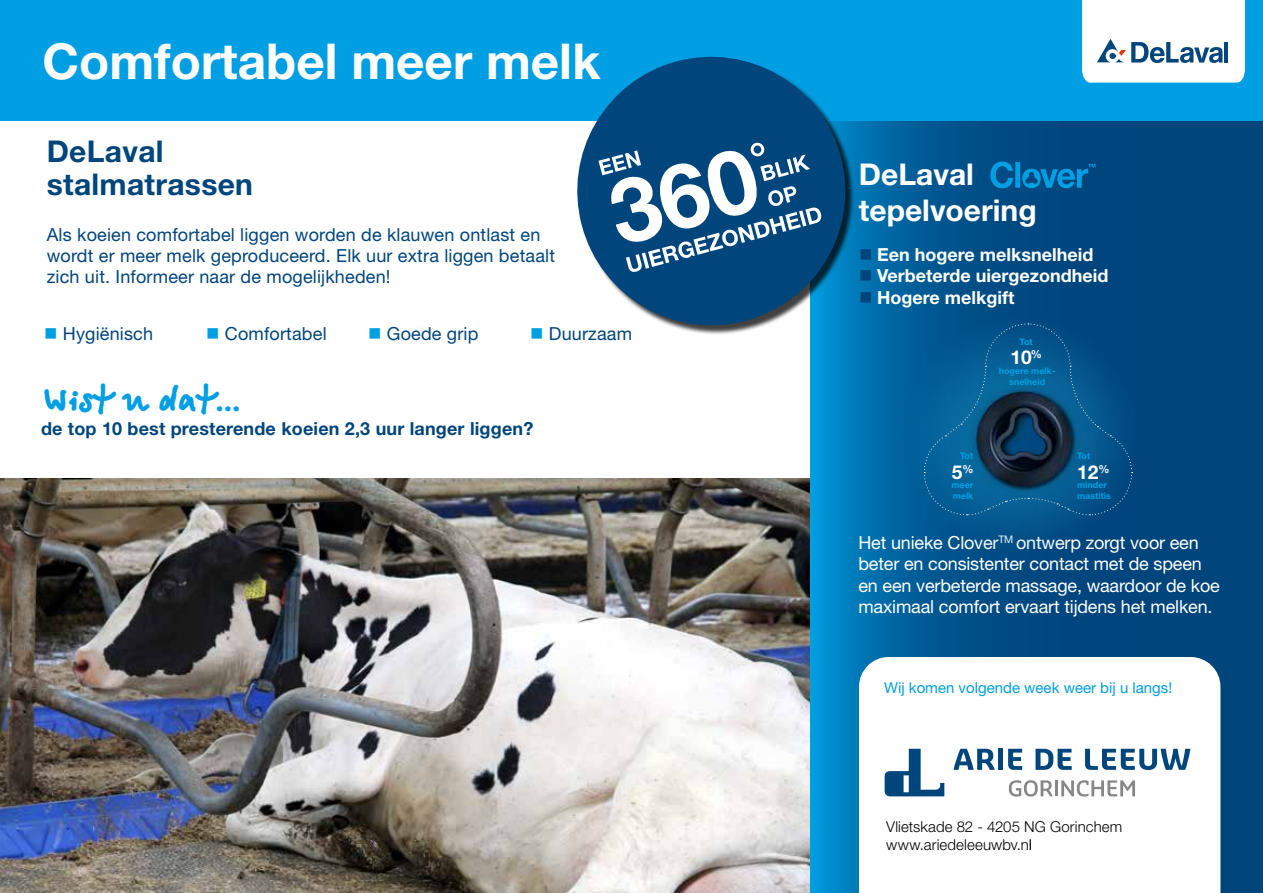
<style>
.page{position:relative;width:1263px;height:893px;background:#fff}
.page>*{position:absolute;margin:0;border:0;box-sizing:border-box;transform-origin:0 0}
.t1{font:700 49.5px "Helvetica Neue LT Std";color:#fff}
.t2{font:800 42px "Betina Script";letter-spacing:.01em;color:#009fe3}
.t3{font:700 30px/33px "Helvetica Neue LT Std";letter-spacing:.01em;color:#00457c}
.t4{font:700 30px/36px "Helvetica Neue LT Std";color:#fff}
.t5{font:700 19.2px "Helvetica Neue LT Std";color:#fff}
.t6{font:18px/21px "Helvetica Neue LT Std";letter-spacing:.01em;color:#00457c}
.t7{font:18px/21.6px "Helvetica Neue LT Std";letter-spacing:-.01em;color:#fff}
.t8{font:700 18px "Helvetica Neue LT Std";color:#fff}
.t9{font:700 18px "Helvetica Neue LT Std";letter-spacing:.01em;color:#00457c}
.t10{font:300 15px/18px "Helvetica Neue LT Std";letter-spacing:.01em;color:#000}
.t11{font:15px "Helvetica Neue LT Std";color:#009fe3}
.t12{font:700 9px/10.8px "Helvetica Neue LT Std";color:#009fe3}
.s1{color:#009fe3}
.s2{color:#00457c}
.s3{font-weight:400}
</style>
<div class="page">
<img style="left:0;top:478px;width:810px;height:415px">
<svg style="left:810px;top:121px;width:453px;height:772px;background:#005790"></svg>
<svg style="left:859px;top:657px;width:361px;height:236px"></svg>
<svg style="left:990px;top:162px;width:105px;height:26px;background:#006ba7"></svg>
<img style="left:858px;top:303px;width:353px;height:269px">
<svg style="left:923px;top:323px;width:209px;height:193px;background:#085181"></svg>
<div style="left:0;top:0;width:1263px;height:121px;background:#009fe3"></div>
<svg style="left:1082px;top:0;width:163px;height:83px;background:#e6edf3"></svg>
<svg style="left:577px;top:56px;width:283px;height:284px;fill:#00457c"></svg>
<svg style="left:598px;top:142px;width:224px;height:131px"></svg>
<svg style="left:953px;top:749px;width:42px;height:21px"></svg>
<div style="left:998px;top:749px;width:5px;height:21px;background:#00457c"></div>
<svg style="left:1008px;top:749px;width:14px;height:21px"></svg>
<svg style="left:1035px;top:749px;width:37px;height:21px"></svg>
<svg style="left:1085px;top:749px;width:105px;height:21px"></svg>
<svg style="left:885px;top:749px;width:59px;height:47px"></svg>
<svg style="left:1009px;top:780px;width:43px;height:16px"></svg>
<hr style="left:1055px;top:780px;width:3px;height:16px;background:#878787">
<svg style="left:1061px;top:780px;width:74px;height:16px"></svg>
<h1 class="t1" style="left:43px;top:31px;width:559px">Comfortabel meer melk</h1>
<h3 class="t3" style="left:47px;top:134px;width:208px">DeLaval stalmatrassen</h3>
<p class="t6" style="left:47px;top:224px;width:510px">Als koeien comfortabel liggen worden de klauwen ontlast en wordt er meer melk geproduceerd. Elk uur extra liggen betaalt zich uit. Informeer naar de mogelijkheden!</p>
<p class="t6" style="left:44px;top:323px;width:111px"><span class="s1">■</span> Hygiënisch</p>
<p class="t6" style="left:206px;top:323px;width:122px"><span class="s1">■</span> Comfortabel</p>
<p class="t6" style="left:368px;top:323px;width:112px"><span class="s1">■</span> Goede grip</p>
<p class="t6" style="left:530px;top:323px;width:104px"><span class="s1">■</span> Duurzaam</p>
<h2 class="t2" style="left:41px;top:371px;width:200px">Wist u dat...</h2>
<p class="t9" style="left:41px;top:418px;width:494px">de top 10 best presterende koeien 2,3 uur langer liggen?</p>
<h3 class="t4" style="left:859px;top:156px;width:179px">DeLaval tepelvoering</h3>
<p class="t8" style="left:859px;top:243px;width:236px"><span class="s2">■</span> Een hogere melksnelheid</p>
<p class="t8" style="left:859px;top:265px;width:251px"><span class="s2">■</span> Verbeterde uiergezondheid</p>
<p class="t8" style="left:859px;top:286px;width:157px"><span class="s2">■</span> Hogere melkgift</p>
<p class="t12" style="left:1020px;top:336px;width:15px">Tot</p>
<p class="t5" style="left:1010px;top:346px;width:33px">10<sup>%</sup></p>
<p class="t12" style="left:999px;top:365px;width:58px;text-align:center">hogere melk&shy;snelheid</p>
<p class="t12" style="left:960px;top:450px;width:15px">Tot</p>
<p class="t5" style="left:952px;top:460px;width:23px">5<sup>%</sup></p>
<p class="t12" style="left:951px;top:479px;width:23px">meer melk</p>
<p class="t12" style="left:1077px;top:450px;width:15px">Tot</p>
<p class="t5" style="left:1077px;top:460px;width:34px">12<sup>%</sup></p>
<p class="t12" style="left:1077px;top:479px;width:35px">minder mastitis</p>
<p class="t7" style="left:858px;top:531px;width:363px">Het unieke Clover<sup>TM</sup> ontwerp zorgt voor een beter en consistenter contact met de speen en een verbeterde massage, waardoor de koe maximaal comfort ervaart tijdens het melken.</p>
<p class="t11" style="left:884px;top:679px;width:290px">Wij komen volgende week weer bij u langs!</p>
<p class="t10" style="left:886px;top:817px;width:238px">Vlietskade 82 - 4205 NG Gorinchem www.ariedeleeuwbv.n<span class="s3">l</span></p>
</div>
